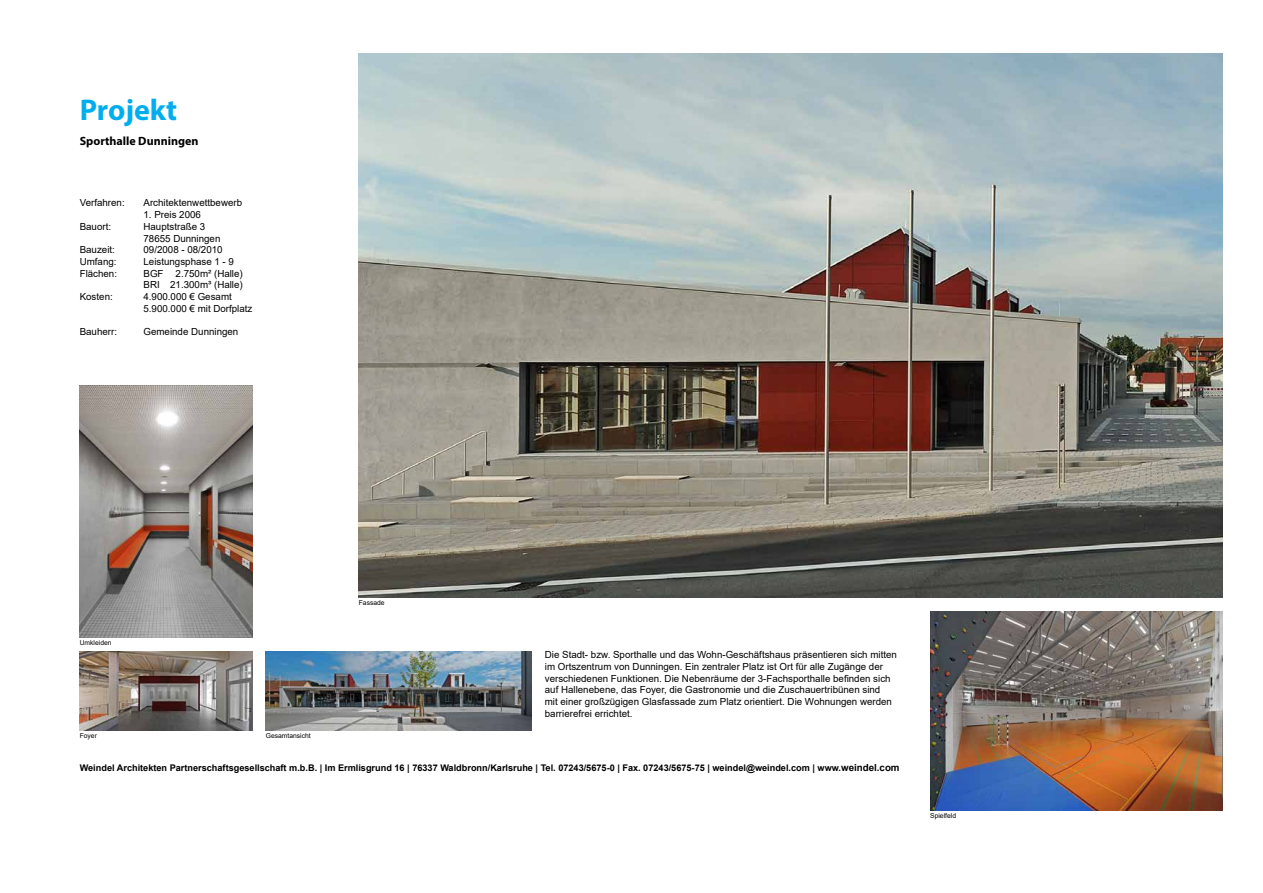
<style>
.page{position:relative;width:1263px;height:893px;background:#fff}
.page>*{position:absolute;margin:0;border:0;box-sizing:border-box;transform-origin:0 0}
.t1{font:700 30px "Myriad Pro";color:#00aeef}
.t2{font:700 12px "Myriad Pro";color:#000}
.t3{font:9.75px/11.7px "Arial";color:#000}
.t4{font:700 9.15px "Arial";color:#000}
.t5{font:6.75px "Arial";color:#000}
.s1{font-size:9.75px}
</style>
<div class="page">
<img style="left:359px;top:53px;width:863px;height:545px">
<img style="left:80px;top:385px;width:172px;height:253px">
<img style="left:266px;top:651px;width:265px;height:80px">
<img style="left:930px;top:611px;width:292px;height:200px">
<img style="left:80px;top:651px;width:172px;height:80px">
<h1 class="t1" style="left:80px;top:90px;width:99px">Projekt</h1>
<p class="t2" style="left:80px;top:133px;width:120px">Sporthalle Dunningen</p>
<p class="t3" style="left:80px;top:197px;width:46px">Verfahren:</p>
<p class="t3" style="left:143px;top:197px;width:100px">Architektenwettbewerb</p>
<p class="t3" style="left:143px;top:209px;width:59px">1. Preis 2006</p>
<p class="t3" style="left:80px;top:220px;width:33px">Bauort:</p>
<p class="t3" style="left:143px;top:220px;width:78px">Hauptstraße 3<br>78655 Dunningen</p>
<p class="t3" style="left:80px;top:244px;width:37px">Bauzeit:</p>
<p class="t3" style="left:143px;top:244px;width:81px">09/2008 - 08/2010</p>
<p class="t3" style="left:80px;top:256px;width:38px">Umfang:</p>
<p class="t3" style="left:143px;top:256px;width:92px">Leistungsphase 1 - 9</p>
<p class="t3" style="left:80px;top:267px;width:39px">Flächen:</p>
<p class="t3" style="left:143px;top:267px;width:101px">BGF 2.750m² (Halle)<br>BRI 21.300m³ (Halle)</p>
<p class="t3" style="left:80px;top:291px;width:35px">Kosten:</p>
<p class="t3" style="left:143px;top:291px;width:110px">4.900.000 € Gesamt<br>5.900.000 € mit Dorfplatz</p>
<p class="t3" style="left:80px;top:326px;width:39px">Bauherr:</p>
<p class="t3" style="left:143px;top:326px;width:96px">Gemeinde Dunningen</p>
<p class="t5" style="left:80px;top:638px;width:33px">Umkleiden</p>
<p class="t5" style="left:359px;top:598px;width:27px">Fassade</p>
<p class="t3" style="left:545px;top:649px;width:354px">Die Stadt- bzw. Sporthalle und das Wohn-Geschäftshaus präsentieren sich mitten im Ortszentrum von Dunningen. Ein zentraler Platz ist Ort für alle Zugänge der verschiedenen Funktionen. Die Nebenräume der 3-Fachsporthalle befinden sich auf Hallenebene, das Foyer, die Gastronomie und die Zuschauertribünen sind<br>mit einer großzügigen Glasfassade zum Platz orientiert. Die Wohnungen werden barrierefrei errichtet.</p>
<p class="t5" style="left:266px;top:731px;width:47px">Gesamtansicht</p>
<p class="t4" style="left:80px;top:761px;width:821px">Weindel Architekten Partnerschaftsgesellschaft m.b.B. | Im Ermlisgrund 16 | 76337 Waldbronn/Karlsruhe | Tel. 07243/5675-0 | Fax. 07243/5675-75 | weindel@weindel.com | www.<span class="s1">weindel.com</span></p>
<p class="t5" style="left:80px;top:731px;width:19px">Foyer</p>
<p class="t5" style="left:930px;top:811px;width:27px">Spielfeld</p>
</div>
